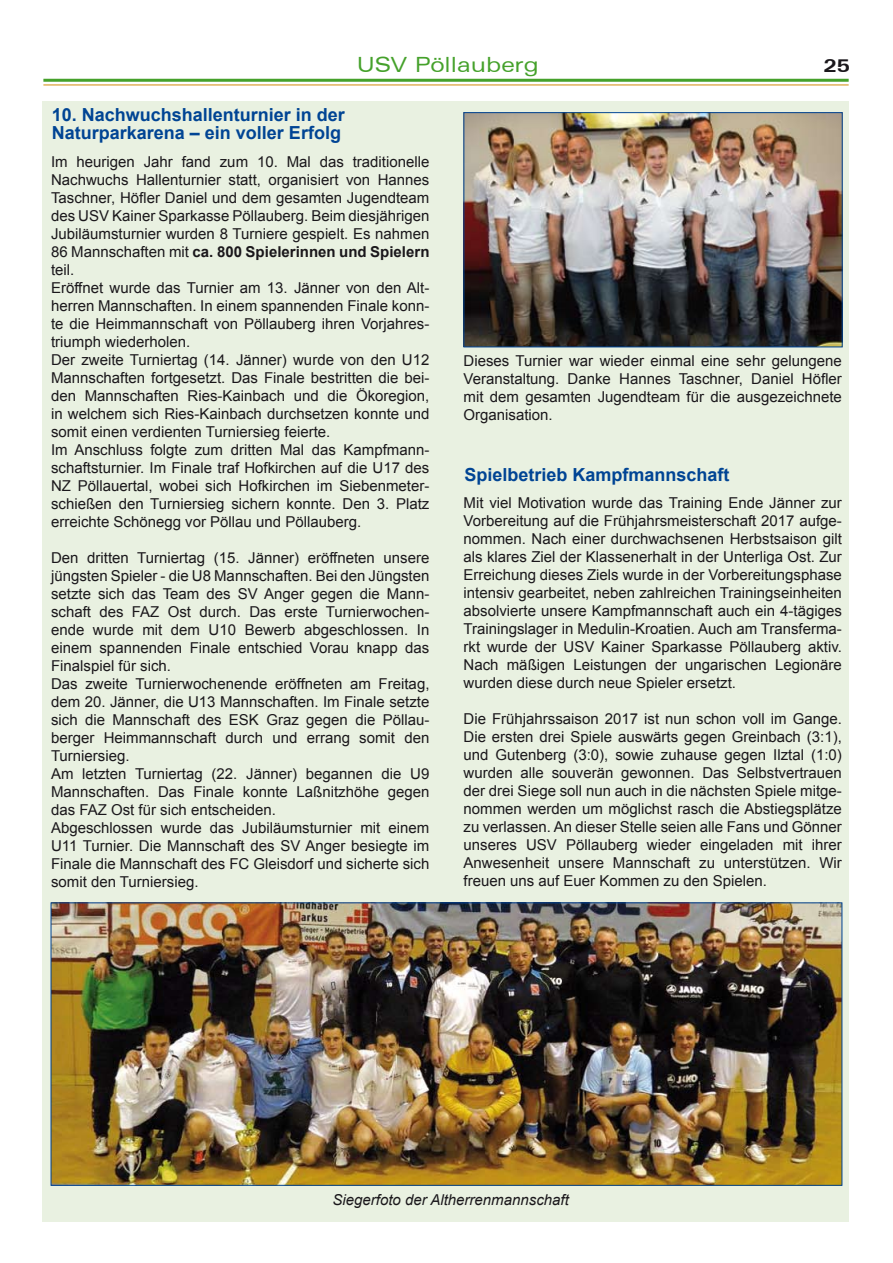
<style>
.page{position:relative;width:893px;height:1263px;background:#fff}
.page>*{position:absolute;margin:0;border:0;box-sizing:border-box;transform-origin:0 0}
.t1{font:expanded 21px "Zurich BT";color:#45a12b}
.t2{font:700 18px/18px "Arial";color:#004494}
.t3{font:700 expanded 18px "Zurich BT";color:#1a171b}
.t4{font:15px/18px "Arial";color:#1a171b;text-align:justify}
.t5{font:italic 15px "Arial";color:#1a171b}
.s1{font-weight:700}
</style>
<div class="page">
<div style="left:42px;top:102px;width:807px;height:1120px;background:#e9f1e1"></div>
<hr style="left:43px;top:85px;width:806px;height:1px;background:#d18b0a">
<hr style="left:43px;top:79px;width:806px;height:3px;background:#45a12b">
<img style="left:465px;top:114px;width:376px;height:231px">
<div style="left:463px;top:112px;width:380px;height:235px;border:1px solid #004494"></div>
<img style="left:53px;top:904px;width:787px;height:280px">
<p class="t2" style="left:52px;top:106px;width:295px">10. Nachwuchshallenturnier in der<br>Naturparkarena – ein voller Erfolg</p>
<h1 class="t1" style="left:357px;top:52px;width:184px">USV Pöllauberg</h1>
<p class="t3" style="left:823px;top:55px;width:28px">25</p>
<p class="t4" style="left:51px;top:153px;width:380px;text-align:left">Im heurigen Jahr fand zum 10. Mal das traditionelle Nachwuchs Hallenturnier statt, organisiert von Hannes Taschner, Höfler Daniel und dem gesamten Jugendteam des USV Kainer Sparkasse Pöllauberg. Beim diesjährigen Jubiläumsturnier wurden 8 Turniere gespielt. Es nahmen 86 Mannschaften mit <span class="s1">ca. 800 Spielerinnen und Spielern </span>teil.<br>Eröffnet wurde das Turnier am 13. Jänner von den Alt&shy;herren Mannschaften. In einem spannenden Finale konn&shy;te die Heimmannschaft von Pöllauberg ihren Vorjahres&shy;triumph wiederholen.<br>Der zweite Turniertag (14. Jänner) wurde von den U12<br>Mannschaften fortgesetzt. Das Finale bestritten die bei&shy;den Mannschaften Ries-Kainbach und die Ökoregion, in welchem sich Ries-Kainbach durchsetzen konnte und somit einen verdienten Turniersieg feierte.<br>Im Anschluss folgte zum dritten Mal das Kampfmann&shy;schaftsturnier. Im Finale traf Hofkirchen auf die U17 des NZ Pöllauertal, wobei sich Hofkirchen im Siebenmeter&shy;schießen den Turniersieg sichern konnte. Den 3. Platz erreichte Schönegg vor Pöllau und Pöllauberg.</p>
<p class="t4" style="left:51px;top:549px;width:380px;text-align:left">Den dritten Turniertag (15. Jänner) eröffneten unsere jüngsten Spieler - die U8 Mannschaften. Bei den Jüngsten setzte sich das Team des SV Anger gegen die Mann&shy;schaft des FAZ Ost durch. Das erste Turnierwochen&shy;ende wurde mit dem U10 Bewerb abgeschlossen. In einem spannenden Finale entschied Vorau knapp das Finalspiel für sich.<br>Das zweite Turnierwochenende eröffneten am Freitag, dem 20. Jänner, die U13 Mannschaften. Im Finale setzte sich die Mannschaft des ESK Graz gegen die Pöllau&shy;berger Heimmannschaft durch und errang somit den Turniersieg.<br>Am letzten Turniertag (22. Jänner) begannen die U9<br>Mannschaften. Das Finale konnte Laßnitzhöhe gegen das FAZ Ost für sich entscheiden.<br>Abgeschlossen wurde das Jubiläumsturnier mit einem U11 Turnier. Die Mannschaft des SV Anger besiegte im Finale die Mannschaft des FC Gleisdorf und sicherte sich somit den Turniersieg.</p>
<p class="t4" style="left:463px;top:352px;width:380px">Dieses Turnier war wieder einmal eine sehr gelungene Veranstaltung. Danke Hannes Taschner, Daniel Höfler mit dem gesamten Jugendteam für die ausgezeichnete Organisation.</p>
<p class="t2" style="left:464px;top:466px;width:267px">Spielbetrieb Kampfmannschaft</p>
<p class="t4" style="left:463px;top:493px;width:380px">Mit viel Motivation wurde das Training Ende Jänner zur Vorbereitung auf die Frühjahrsmeisterschaft 2017 aufge&shy;nommen. Nach einer durchwachsenen Herbstsaison gilt als klares Ziel der Klassenerhalt in der Unterliga Ost. Zur Erreichung dieses Ziels wurde in der Vorbereitungsphase intensiv gearbeitet, neben zahlreichen Trainingseinheiten absolvierte unsere Kampfmannschaft auch ein 4-tägiges Trainingslager in Medulin-Kroatien. Auch am Transferma&shy;rkt wurde der USV Kainer Sparkasse Pöllauberg aktiv.<br>Nach mäßigen Leistungen der ungarischen Legionäre wurden diese durch neue Spieler ersetzt.</p>
<p class="t4" style="left:463px;top:709px;width:380px">Die Frühjahrssaison 2017 ist nun schon voll im Gange.<br>Die ersten drei Spiele auswärts gegen Greinbach (3:1), und Gutenberg (3:0), sowie zuhause gegen Ilztal (1:0) wurden alle souverän gewonnen. Das Selbstvertrauen der drei Siege soll nun auch in die nächsten Spiele mitge&shy;nommen werden um möglichst rasch die Abstiegsplätze zu verlassen. An dieser Stelle seien alle Fans und Gönner unseres USV Pöllauberg wieder eingeladen mit ihrer Anwesenheit unsere Mannschaft zu unterstützen. Wir freuen uns auf Euer Kommen zu den Spielen.</p>
<p class="t5" style="left:333px;top:1190px;width:238px">Siegerfoto der Altherrenmannschaft</p>
</div>
